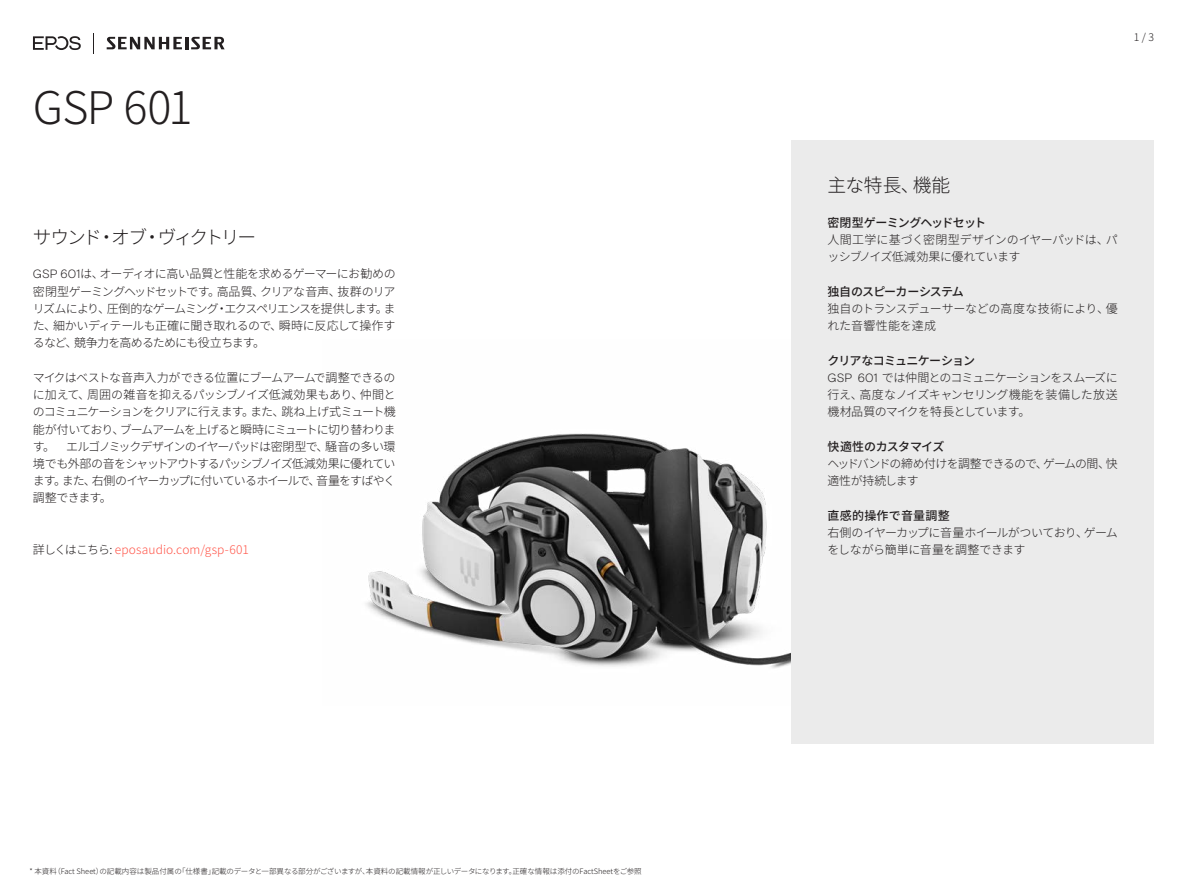
<style>
.page{position:relative;width:1187px;height:893px;background:#fff}
.page>*{position:absolute;margin:0;border:0;box-sizing:border-box;transform-origin:0 0}
.t1{font:300 45px "Noto Sans CJ Kjp";letter-spacing:-.025em;color:#231f20}
.t2{font:300 18.75px "Noto Sans CJ Kjp";letter-spacing:-.115em;color:#231f20}
.t3{font:300 12px/17.2px "Noto Sans CJ Kjp";letter-spacing:-.05em;color:#231f20}
.t4{font:300 12px/17.2px "Noto Sans CJ Kjp";letter-spacing:-.01em;color:#231f20}
.t5{font:300 12px "Noto Sans CJ Kjp";letter-spacing:.005em;color:#ff5549}
.t6{font:500 12px "Noto Sans CJ Kjp";letter-spacing:-.065em;color:#231f20}
.t7{font:500 12px "Noto Sans CJ Kjp";letter-spacing:-.06em;color:#231f20}
.t8{font:500 12px "Noto Sans CJ Kjp";letter-spacing:-.03em;color:#231f20}
.t9{font:500 12px "Noto Sans CJ Kjp";letter-spacing:.02em;color:#231f20}
.t10{font:300 10.5px "Noto Sans CJ Kjp";color:#231f20}
.t11{font:300 7.5px "Noto Sans CJ Kjp";letter-spacing:-.01em;color:#231f20}
.s1{font-family:"EPOS Basis"}
.s2{color:#231f20}
.s3{font-weight:500}
</style>
<div class="page">
<img style="left:366px;top:433px;width:425px;height:235px">
<svg style="left:93px;top:33px;width:1px;height:20px"></svg>
<svg style="left:107px;top:37px;width:118px;height:12px"></svg>
<svg style="left:33px;top:36px;width:48px;height:14px"></svg>
<div style="left:791px;top:140px;width:362px;height:604px;background:#ebebeb"></div>
<h1 class="t1" style="left:33px;top:82px;width:161px">GSP 601</h1>
<h2 class="t2" style="left:33px;top:226px;width:225px">サウンド・オブ・ヴィクトリー</h2>
<p class="t3" style="left:33px;top:265px;width:364px;text-align:justify"><span class="s1">GSP 601</span>は、オーディオに高い品質と性能を求めるゲーマーにお勧めの密閉型ゲーミングヘッドセットです。高品質、クリアな音声、抜群のリアリズムにより、圧倒的なゲームミング・エクスペリエンスを提供します。また、細かいディテールも正確に聞き取れるので、瞬時に反応して操作するなど、競争力を高めるためにも役立ちます。</p>
<p class="t3" style="left:33px;top:369px;width:364px;text-align:justify">マイクはベストな音声入力ができる位置にブームアームで調整できるのに加えて、周囲の雑音を抑えるパッシブノイズ低減効果もあり、仲間とのコミュニケーションをクリアに行えます。また、跳ね上げ式ミュート機能が付いており、ブームアームを上げると瞬時にミュートに切り替わります。 エルゴノミックデザインのイヤーパッドは密閉型で、騒音の多い環境でも外部の音をシャットアウトするパッシブノイズ低減効果に優れています。また、右側のイヤーカップに付いているホイールで、音量をすばやく調整できます。</p>
<p class="t5" style="left:33px;top:543px;width:217px"><span class="s2">詳しくはこちら:</span> eposaudio.com/gsp-601</p>
<p class="t11" style="left:29px;top:867px;width:613px">* 本資料（Fact Sheet）の記載内容は製品付属の「仕様書」記載のデータと一部異なる部分がございますが、本資料の記載情報が正しいデータになります。正確な情報は添付のFactSheetをご参照</p>
<p class="t10" style="left:1133px;top:32px;width:22px">1 / 3</p>
<h2 class="t2" style="left:827px;top:175px;width:124px">主な特長、機能</h2>
<p class="t6" style="left:827px;top:215px;width:160px">密閉型ゲーミングヘッドセット</p>
<p class="t3" style="left:827px;top:231px;width:292px">人間工学に基づく密閉型デザインのイヤーパッドは、パッシブノイズ低減効果に優れています</p>
<p class="t7" style="left:827px;top:284px;width:138px">独自のスピーカーシステム</p>
<p class="t4" style="left:827px;top:300px;width:292px">独自のトランスデューサーなどの高度な技術により、優れた音響性能を達成</p>
<p class="t3" style="left:827px;top:352px;width:292px"><span class="s3">クリアなコミュニケーション<br></span><span class="s1">GSP 601</span> では仲間とのコミュニケーションをスムーズに行え、高度なノイズキャンセリング機能を装備した放送機材品質のマイクを特長としています。</p>
<p class="t8" style="left:827px;top:440px;width:118px">快適性のカスタマイズ</p>
<p class="t3" style="left:827px;top:455px;width:292px">ヘッドバンドの締め付けを調整できるので、ゲームの間、快適性が持続します</p>
<p class="t9" style="left:827px;top:509px;width:124px">直感的操作で音量調整</p>
<p class="t3" style="left:827px;top:524px;width:292px">右側のイヤーカップに音量ホイールがついており、ゲームをしながら簡単に音量を調整できます</p>
</div>
